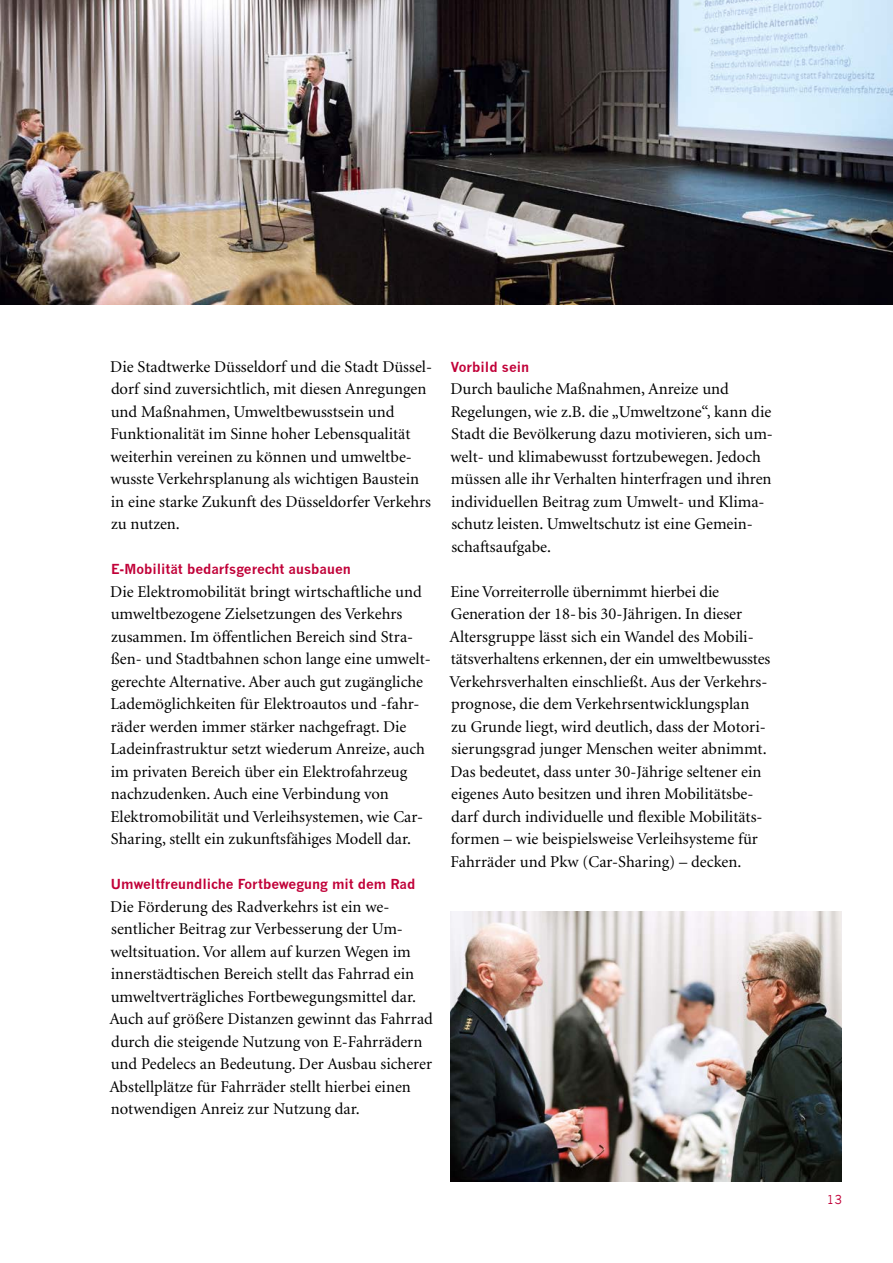
<style>
.page{position:relative;width:893px;height:1263px;background:#fff}
.page>*{position:absolute;margin:0;border:0;box-sizing:border-box;transform-origin:0 0}
.T1{font:16.5px/22.5px "Minion";color:#000}
.Zwischenüberschrift{font:700 13.5px "News Gothic";color:#c10038}
.t1{font:12px "News Gothic";color:#c10038}
</style>
<div class="page">
<img style="left:0;top:0;width:893px;height:304px">
<img style="left:451px;top:912px;width:391px;height:270px">
<p class="T1" style="left:110px;top:356px;width:322px">Die Stadtwerke Düsseldorf und die Stadt Düssel&shy;dorf sind zuversichtlich, mit diesen Anregungen und Maßnahmen, Umweltbewusstsein und Funktionalität im Sinne hoher Lebensqualität weiterhin vereinen zu können und umweltbe&shy;wusste Verkehrsplanung als wichtigen Baustein in eine starke Zukunft des Düsseldorfer Verkehrs zu nutzen.</p>
<p class="Zwischenüberschrift" style="left:111px;top:561px;width:241px">E-Mobilität bedarfsgerecht ausbauen</p>
<p class="T1" style="left:110px;top:581px;width:322px">Die Elektromobilität bringt wirtschaftliche und umweltbezogene Zielsetzungen des Verkehrs zusammen. Im öffentlichen Bereich sind Stra&shy;ßen- und Stadtbahnen schon lange eine umwelt&shy;gerechte Alternative. Aber auch gut zugängliche Lademöglichkeiten für Elektroautos und -fahr&shy;räder werden immer stärker nachgefragt. Die Ladeinfrastruktur setzt wiederum Anreize, auch im privaten Bereich über ein Elektrofahrzeug nachzudenken. Auch eine Verbindung von Elektromobilität und Verleihsystemen, wie Car-Sharing, stellt ein zukunftsfähiges Modell dar.</p>
<p class="Zwischenüberschrift" style="left:111px;top:876px;width:306px">Umweltfreundliche Fortbewegung mit dem Rad</p>
<p class="T1" style="left:109px;top:896px;width:325px">Die Förderung des Radverkehrs ist ein we&shy;sentlicher Beitrag zur Verbesserung der Um&shy;weltsituation. Vor allem auf kurzen Wegen im innerstädtischen Bereich stellt das Fahrrad ein umweltverträgliches Fortbewegungsmittel dar.<br>Auch auf größere Distanzen gewinnt das Fahrrad durch die steigende Nutzung von E-Fahrrädern und Pedelecs an Bedeutung. Der Ausbau sicherer Abstellplätze für Fahrräder stellt hierbei einen notwendigen Anreiz zur Nutzung dar.</p>
<p class="Zwischenüberschrift" style="left:451px;top:358px;width:80px">Vorbild sein</p>
<p class="T1" style="left:450px;top:378px;width:324px">Durch bauliche Maßnahmen, Anreize und Regelungen, wie z.B. die „Umweltzone“, kann die Stadt die Bevölkerung dazu motivieren, sich um&shy;welt- und klimabewusst fortzubewegen. Jedoch müssen alle ihr Verhalten hinterfragen und ihren individuellen Beitrag zum Umwelt- und Klima&shy;schutz leisten. Umweltschutz ist eine Gemein&shy;schaftsaufgabe.</p>
<p class="T1" style="left:449px;top:581px;width:322px">Eine Vorreiterrolle übernimmt hierbei die Generation der 18-bis 30-Jährigen. In dieser Altersgruppe lässt sich ein Wandel des Mobili&shy;tätsverhaltens erkennen, der ein umweltbewusstes Verkehrsverhalten einschließt. Aus der Verkehrs&shy;prognose, die dem Verkehrsentwicklungsplan<br>zu Grunde liegt, wird deutlich, dass der Motori&shy;sierungsgrad junger Menschen weiter abnimmt.<br>Das bedeutet, dass unter 30-Jährige seltener ein eigenes Auto besitzen und ihren Mobilitätsbe&shy;darf durch individuelle und flexible Mobilitäts&shy;formen – wie beispielsweise Verleihsysteme für Fahrräder und Pkw (Car-Sharing) – decken.</p>
<p class="t1" style="left:827px;top:1193px;width:16px">13</p>
</div>
